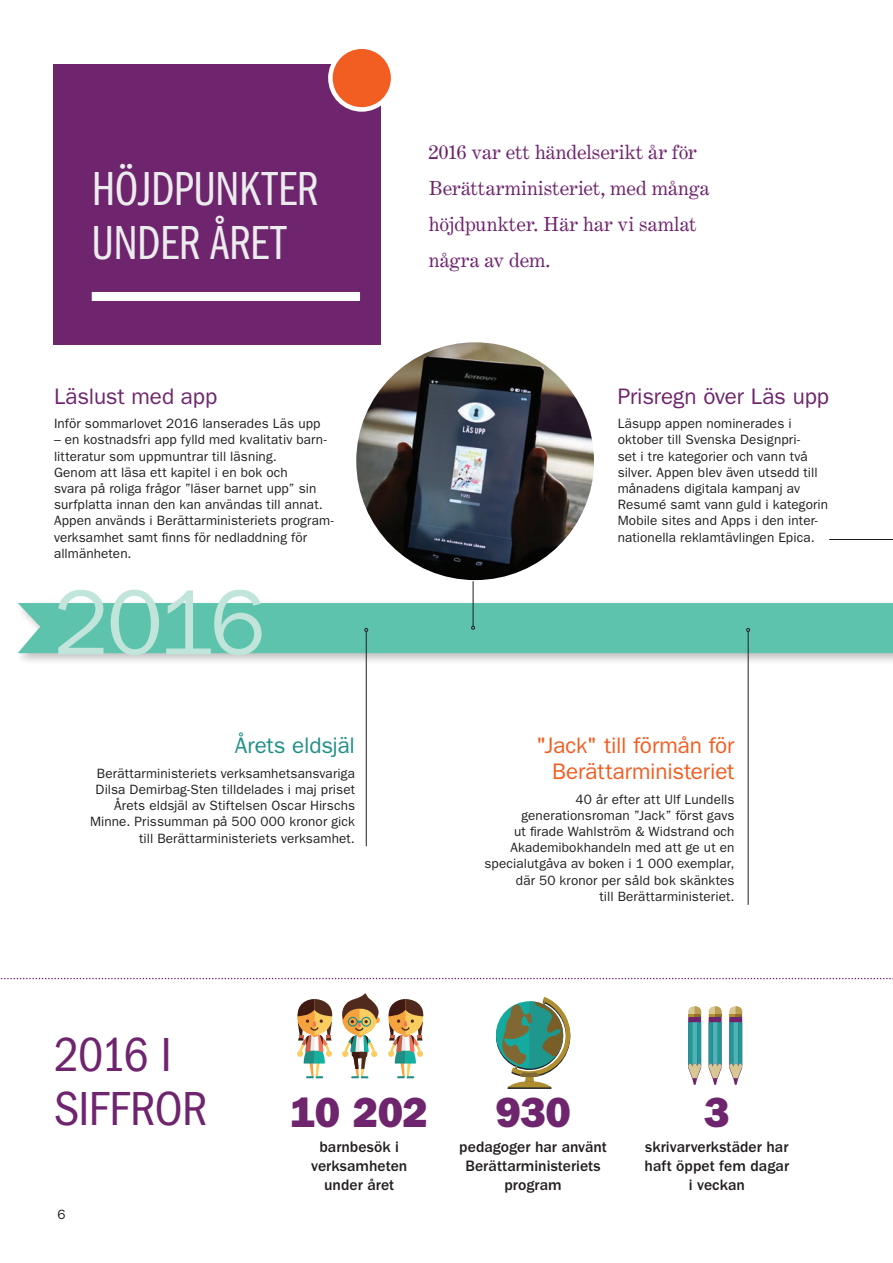
<style>
.page{position:relative;width:893px;height:1263px;background:#fff}
.page>*{position:absolute;margin:0;border:0;box-sizing:border-box;transform-origin:0 0}
.t1{font:93px "ITC Franklin Gothic Std";color:#c1e4db}
.t2{font:49.5px/54px "ITC Franklin Gothic Std Bk Cp";letter-spacing:-.005em;color:#ececee}
.t3{font:condensed 49.5px/54px "ITC Franklin Gothic Std";letter-spacing:-.015em;color:#6f246e}
.t4{font:42.45px "ITC Franklin Gothic Std Hvy";letter-spacing:-.015em;color:#6f246e}
.t5{font:22.5px/25.5px "ITC Franklin Gothic Std";letter-spacing:-.005em;color:#f25d21;text-align:right}
.t6{font:22.5px "ITC Franklin Gothic Std";letter-spacing:-.01em;color:#6f246e}
.t7{font:22.5px "ITC Franklin Gothic Std";letter-spacing:-.005em;color:#1f9086}
.t8{font:19.5px/36px "Century Expanded LT Std";color:#6f246e}
.t9{font:500 15.6px/18.8px "ITC Franklin Gothic Std";color:#231f20;text-align:center}
.t10{font:13.5px/16.2px "ITC Franklin Gothic Std";letter-spacing:.01em;color:#231f20;text-align:right}
</style>
<div class="page">
<div style="left:15px;top:599px;width:878px;height:66px;background:#231f20;opacity:.3"></div>
<div style="left:54px;top:64px;width:327px;height:281px;background:#6f246e"></div>
<div style="left:92px;top:292px;width:268px;height:9px;background:#fff"></div>
<div style="left:330px;top:47px;width:63px;height:62px;background:#f25d21;border-radius:50%"></div>
<div style="left:328px;top:44px;width:67px;height:68px;border:4px solid #fff;border-radius:50%"></div>
<svg style="left:496px;top:997px;width:74px;height:92px"></svg>
<svg style="left:688px;top:1006px;width:13px;height:79px"></svg>
<svg style="left:709px;top:1006px;width:13px;height:79px"></svg>
<svg style="left:729px;top:1006px;width:13px;height:79px"></svg>
<svg style="left:0;top:978px;width:893px;height:1px"></svg>
<img style="left:356px;top:342px;width:238px;height:238px;border-radius:119px">
<hr style="left:366px;top:631px;width:1px;height:215px;background:#231f20">
<hr style="left:748px;top:631px;width:1px;height:274px;background:#231f20">
<svg style="left:18px;top:539px;width:875px;height:114px"></svg>
<svg style="left:297px;top:999px;width:36px;height:79px"></svg>
<img style="left:342px;top:993px;width:82px;height:85px">
<h2 class="t2" style="left:92px;top:162px;width:227px">HÖJDPUNKTER<br>UNDER ÅRET</h2>
<h3 class="t6" style="left:54px;top:383px;width:165px">Läslust med app</h3>
<p class="t10" style="left:54px;top:416px;width:268px">Inför sommarlovet 2016 lanserades Läs upp</p>
<p class="t10" style="left:54px;top:432px;width:281px;text-align:left">– en kostnadsfri app fylld med kvalitativ barn&shy;litteratur som uppmuntrar till läsning.<br>Genom att läsa ett kapitel i en bok och<br>svara på roliga frågor ”läser barnet upp” sin surfplatta innan den kan användas till annat.<br>Appen används i Berättarministeriets program&shy;verksamhet samt finns för nedladdning för allmänheten.</p>
<h1 class="t1" style="left:54px;top:569px;width:214px">2016</h1>
<h3 class="t7" style="left:235px;top:732px;width:122px">Årets eldsjäl</h3>
<p class="t10" style="left:90px;top:765px;width:267px">Berättarministeriets verksamhetsansvariga Dilsa Demirbag-Sten tilldelades i maj priset Årets eldsjäl av Stiftelsen Oscar Hirschs Minne. Prissumman på 500 000 kronor gick till Berättarministeriets verksamhet.</p>
<h3 class="t8" style="left:429px;top:134px;width:282px">2016 var ett händelserikt år för<br>Berättarministeriet, med många höjdpunkter. Här har vi samlat några av dem.</h3>
<h3 class="t6" style="left:618px;top:383px;width:213px">Prisregn över Läs upp</h3>
<p class="t10" style="left:618px;top:416px;width:212px;text-align:left">Läsupp appen nominerades i oktober till Svenska Designpri-<br>set i tre kategorier och vann två silver. Appen blev även utsedd till månadens digitala kampanj av<br>Resumé samt vann guld i kategorin<br>Mobile sites and Apps i den inter&shy;nationella reklamtävlingen Epica.</p>
<h3 class="t5" style="left:536px;top:733px;width:200px">"Jack" till förmån för<br>Berättarministeriet</h3>
<p class="t10" style="left:485px;top:791px;width:251px">40 år efter att Ulf Lundells generationsroman ”Jack” först gavs<br>ut firade Wahlström &amp; Widstrand och Akademibokhandeln med att ge ut en specialutgåva av boken i 1 000 exemplar, där 50 kronor per såld bok skänktes<br>till Berättarministeriet.</p>
<h2 class="t3" style="left:54px;top:1028px;width:155px">2016 I<br>SIFFROR</h2>
<p class="t10" style="left:57px;top:1206px;width:10px">6</p>
<h3 class="t4" style="left:290px;top:1087px;width:139px">10 202</h3>
<p class="t9" style="left:311px;top:1137px;width:98px">barnbesök i verksamheten under året</p>
<h3 class="t4" style="left:495px;top:1088px;width:77px">930</h3>
<p class="t9" style="left:459px;top:1138px;width:149px">pedagoger har använt<br>Berättarministeriets program</p>
<h3 class="t4" style="left:704px;top:1088px;width:27px">3</h3>
<p class="t9" style="left:644px;top:1138px;width:146px">skrivarverkstäder har haft öppet fem dagar i veckan</p>
</div>
